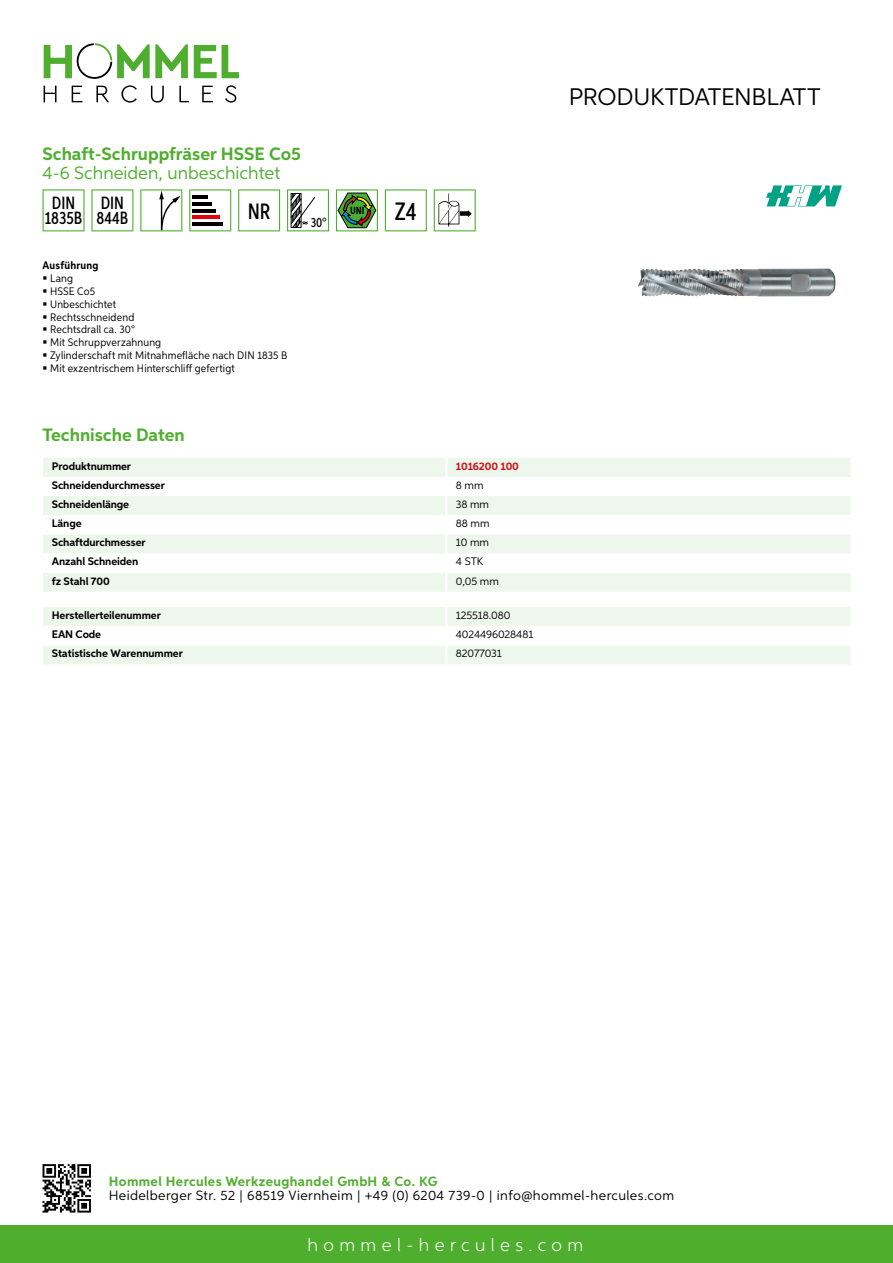
<style>
.page{position:relative;width:893px;height:1263px;background:#fff}
.page>*{position:absolute;margin:0;border:0;box-sizing:border-box;transform-origin:0 0}
.t1{font:500 25.2px "Aspira XX Nar";color:#000}
.t2{font:24px "Aspira";letter-spacing:-.01em;color:#000}
.t3{font:500 22.2px "Aspira XX Nar";color:#000}
.t4{font:700 18px "Aspira";color:#50ae2f}
.t5{font:18px "Aspira";color:#50ae2f}
.t6{font:300 18px "Aspira";letter-spacing:.3em;color:#fff}
.t7{font:500 17.85px/14.9px "Aspira XX Nar";color:#000;text-align:center}
.t8{font:13.5px "Aspira";letter-spacing:.03em;color:#000}
.t9{font:700 13.5px "Aspira";letter-spacing:.03em;color:#50ae2f}
.t10{font:500 13.35px "Aspira XX Nar";color:#000}
.t11{font:10.95px/12.8px "Aspira Nar";letter-spacing:.015em;color:#000}
.t12{font:700 10.95px "Aspira";letter-spacing:-.01em;color:#000}
.t13{font:10.95px "Aspira";letter-spacing:-.01em;color:#000}
.t14{font:700 10.95px "Aspira";letter-spacing:-.01em;color:#cd1013}
.t15{font:700 10.95px "Aspira Nar";letter-spacing:.02em;color:#000}
.t16{font:700 10.35px "Aspira XX Nar";color:#000}
</style>
<div class="page">
<div style="left:0;top:1226px;width:893px;height:37px;background:#50ae2f"></div>
<svg style="left:43px;top:1164px;width:48px;height:48px"></svg>
<svg style="left:194px;top:45px;width:45px;height:33px"></svg>
<svg style="left:44px;top:43px;width:144px;height:36px"></svg>
<svg style="left:44px;top:86px;width:13px;height:16px"></svg>
<svg style="left:72px;top:86px;width:10px;height:16px"></svg>
<svg style="left:96px;top:86px;width:13px;height:16px"></svg>
<svg style="left:121px;top:85px;width:16px;height:18px"></svg>
<svg style="left:151px;top:86px;width:13px;height:17px"></svg>
<svg style="left:179px;top:86px;width:10px;height:16px"></svg>
<svg style="left:202px;top:86px;width:11px;height:16px"></svg>
<svg style="left:225px;top:85px;width:11px;height:18px"></svg>
<div style="left:43px;top:458px;width:807px;height:134px;background:#eef7eb"></div>
<svg style="left:43px;top:477px;width:807px;height:96px"></svg>
<hr style="left:445px;top:458px;width:3px;height:19px;background:#fff">
<hr style="left:445px;top:477px;width:3px;height:19px;background:#fff">
<hr style="left:445px;top:496px;width:3px;height:19px;background:#fff">
<hr style="left:445px;top:515px;width:3px;height:19px;background:#fff">
<hr style="left:445px;top:534px;width:3px;height:19px;background:#fff">
<hr style="left:445px;top:553px;width:3px;height:20px;background:#fff">
<hr style="left:445px;top:573px;width:3px;height:19px;background:#fff">
<svg style="left:43px;top:607px;width:807px;height:57px"></svg>
<hr style="left:445px;top:645px;width:3px;height:19px;background:#fff">
<svg style="left:43px;top:189px;width:42px;height:42px"></svg>
<svg style="left:91px;top:189px;width:42px;height:42px"></svg>
<svg style="left:140px;top:189px;width:42px;height:42px"></svg>
<svg style="left:189px;top:189px;width:42px;height:42px"></svg>
<hr style="left:192px;top:196px;width:16px;height:3px;background:#000">
<hr style="left:192px;top:202px;width:20px;height:4px;background:#000">
<hr style="left:192px;top:209px;width:23px;height:3px;background:#000">
<hr style="left:192px;top:216px;width:27px;height:3px;background:#e3000b">
<hr style="left:192px;top:222px;width:31px;height:4px;background:#000">
<svg style="left:238px;top:189px;width:42px;height:42px"></svg>
<svg style="left:287px;top:189px;width:42px;height:42px"></svg>
<svg style="left:336px;top:189px;width:42px;height:42px"></svg>
<svg style="left:385px;top:189px;width:42px;height:42px"></svg>
<svg style="left:434px;top:189px;width:42px;height:42px"></svg>
<img style="left:638px;top:268px;width:120px;height:28px">
<svg style="left:766px;top:185px;width:76px;height:21px"></svg>
<h3 class="t4" style="left:43px;top:142px;width:260px">Schaft-Schruppfräser HSSE Co5</h3>
<h3 class="t5" style="left:43px;top:162px;width:239px">4-6 Schneiden, unbeschichtet</h3>
<h3 class="t7" style="left:45px;top:196px;width:39px">DIN<br>1835B</h3>
<h3 class="t7" style="left:97px;top:196px;width:33px;text-align:left">DIN<br>844B</h3>
<h3 class="t3" style="left:248px;top:197px;width:24px">NR</h3>
<p class="t10" style="left:311px;top:215px;width:17px">30°</p>
<p class="t15" style="left:43px;top:259px;width:58px">Ausführung</p>
<p class="t11" style="left:50px;top:272px;width:239px">Lang<br>HSSE Co5<br>Unbeschichtet<br>Rechtsschneidend<br>Rechtsdrall ca. 30°<br>Mit Schruppverzahnung<br>Zylinderschaft mit Mitnahmefläche nach DIN 1835 B<br>Mit exzentrischem Hinterschliff gefertigt</p>
<p class="t16" style="left:350px;top:205px;width:16px">UNI</p>
<h1 class="t1" style="left:395px;top:196px;width:23px">Z4</h1>
<h3 class="t4" style="left:43px;top:424px;width:144px">Technische Daten</h3>
<p class="t12" style="left:52px;top:459px;width:81px">Produktnummer</p>
<p class="t14" style="left:456px;top:459px;width:65px">1016200 100</p>
<p class="t12" style="left:52px;top:478px;width:115px">Schneidendurchmesser</p>
<p class="t13" style="left:456px;top:478px;width:29px">8 mm</p>
<p class="t12" style="left:52px;top:497px;width:79px">Schneidenlänge</p>
<p class="t13" style="left:456px;top:498px;width:35px">38 mm</p>
<p class="t12" style="left:52px;top:517px;width:31px">Länge</p>
<p class="t13" style="left:456px;top:517px;width:35px">88 mm</p>
<p class="t12" style="left:52px;top:536px;width:95px">Schaftdurchmesser</p>
<p class="t13" style="left:456px;top:536px;width:35px">10 mm</p>
<p class="t12" style="left:52px;top:555px;width:88px">Anzahl Schneiden</p>
<p class="t13" style="left:456px;top:555px;width:23px">4 STK</p>
<p class="t12" style="left:52px;top:574px;width:59px">fz Stahl 700</p>
<p class="t13" style="left:456px;top:574px;width:45px">0,05 mm</p>
<p class="t12" style="left:52px;top:609px;width:111px">Herstellerteilenummer</p>
<p class="t13" style="left:456px;top:609px;width:56px">125518.080</p>
<p class="t12" style="left:52px;top:628px;width:51px">EAN Code</p>
<p class="t13" style="left:456px;top:628px;width:79px">4024496028481</p>
<p class="t12" style="left:52px;top:647px;width:132px">Statistische Warennummer</p>
<p class="t13" style="left:456px;top:647px;width:48px">82077031</p>
<h2 class="t2" style="left:569px;top:82px;width:253px">Produktdatenblatt</h2>
<p class="t9" style="left:109px;top:1172px;width:330px">Hommel Hercules Werkzeughandel GmbH &amp; Co. KG</p>
<p class="t8" style="left:109px;top:1187px;width:567px">Heidelberger Str. 52 | 68519 Viernheim | +49 (0) 6204 739-0 | info@hommel-hercules.com</p>
<h3 class="t6" style="left:307px;top:1234px;width:277px">hommel-hercules.com</h3>
</div>
